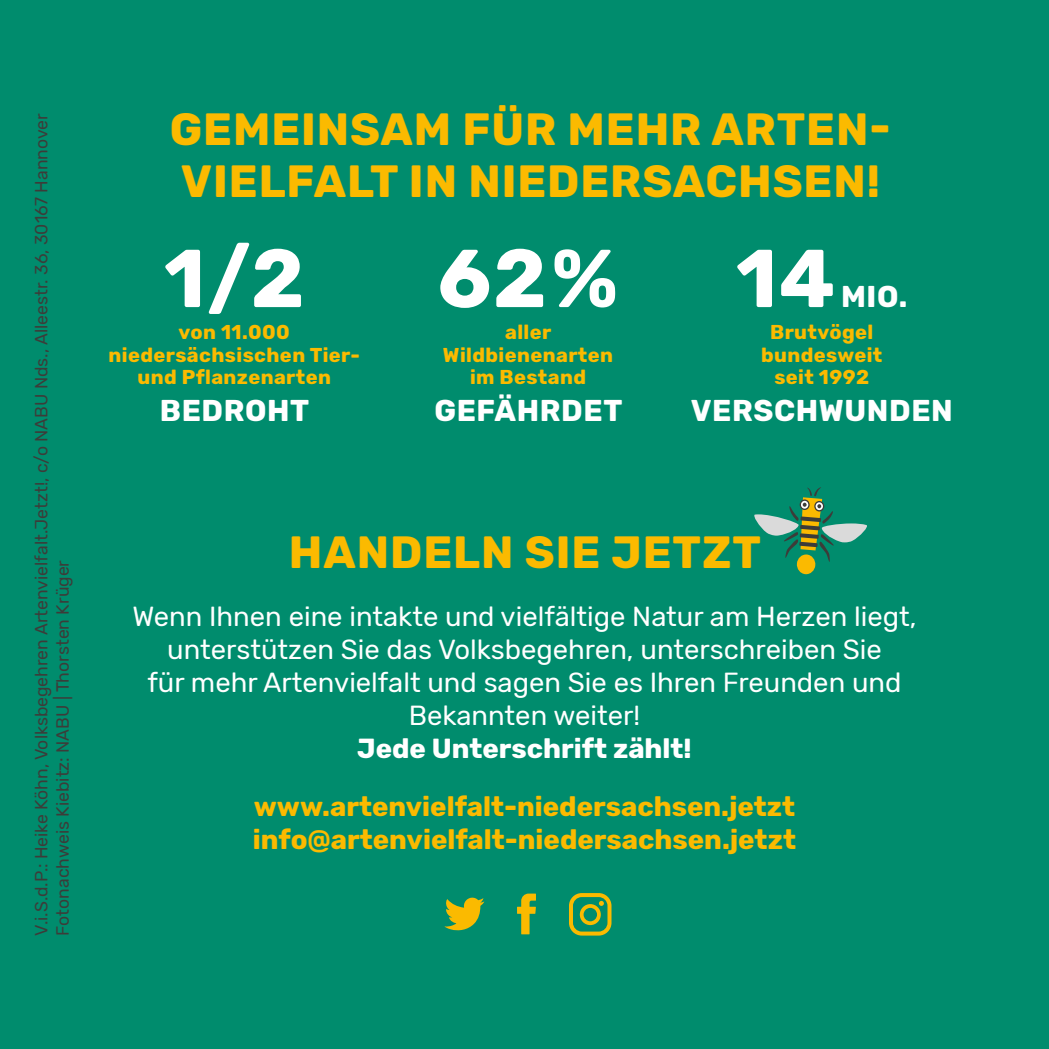
<style>
.page{position:relative;width:1049px;height:1049px;background:#008c6d}
.page>*{position:absolute;margin:0;border:0;box-sizing:border-box;transform-origin:0 0}
.t1{font:700 82px "Rubik";color:#fff}
.t2{font:700 45px/52.5px "Rubik";letter-spacing:.02em;color:#fbba00}
.t3{font:700 30px "Rubik";letter-spacing:.02em;color:#fff}
.t4{font:27.5px/33px "Rubik";color:#fff;text-align:center}
.t5{font:700 27.5px/33px "Rubik";color:#fbba00}
.t6{font:700 27.5px "Rubik";color:#fff}
.t7{font:700 20px/22.5px "Rubik";letter-spacing:.02em;color:#fbba00;text-align:center}
.t8{font:17.5px/21.5px "Rubik";color:#3c3c39}
</style>
<div class="page">
<div style="left:796px;top:554px;width:20px;height:21px;background:#fbba00;border-radius:50%"></div>
<svg style="left:754px;top:487px;width:113px;height:75px"></svg>
<svg style="left:444px;top:897px;width:40px;height:34px"></svg>
<svg style="left:517px;top:893px;width:19px;height:41px"></svg>
<svg style="left:569px;top:893px;width:42px;height:42px"></svg>
<p class="t8" style="left:31px;top:935px;width:824px;rotate:-90deg">V.i.S.d.P.: Heike Köhn, Volksbegehren Artenvielfalt.Jetzt!, c/o NABU Nds., Alleestr. 36, 30167 Hannover<br>Fotonachweis Kiebitz: NABU | Thorsten Krüger</p>
<h2 class="t2" style="left:170px;top:104px;width:723px">GEMEINSAM FÜR MEHR ARTEN-<br>VIELFALT IN NIEDERSACHSEN!</h2>
<h1 class="t1" style="left:164px;top:231px;width:142px">1/2</h1>
<p class="t7" style="left:108px;top:321px;width:253px">von 11.000 niedersächsischen Tier&shy;und Pflanzenarten</p>
<p class="t7" style="left:761px;top:321px;width:123px">Brutvögel bundesweit seit 1992</p>
<h1 class="t1" style="left:438px;top:231px;width:182px">62%</h1>
<h1 class="t1" style="left:736px;top:231px;width:101px">14</h1>
<p class="t3" style="left:841px;top:279px;width:68px">MIO.</p>
<p class="t7" style="left:443px;top:321px;width:172px">aller<br>Wildbienenarten im Bestand</p>
<p class="t3" style="left:160px;top:393px;width:151px">BEDROHT</p>
<p class="t3" style="left:434px;top:393px;width:189px">GEFÄHRDET</p>
<p class="t3" style="left:691px;top:393px;width:264px">VERSCHWUNDEN</p>
<h2 class="t2" style="left:289px;top:527px;width:474px">HANDELN SIE JETZT</h2>
<p class="t4" style="left:132px;top:601px;width:786px">Wenn Ihnen eine intakte und vielfältige Natur am Herzen liegt, unterstützen Sie das Volksbegehren, unterschreiben Sie<br>für mehr Artenvielfalt und sagen Sie es Ihren Freunden und Bekannten weiter!</p>
<p class="t6" style="left:357px;top:732px;width:336px">Jede Unterschrift zählt!</p>
<p class="t5" style="left:253px;top:791px;width:544px">www.artenvielfalt-niedersachsen.jetzt info@artenvielfalt-niedersachsen.jetzt</p>
</div>
